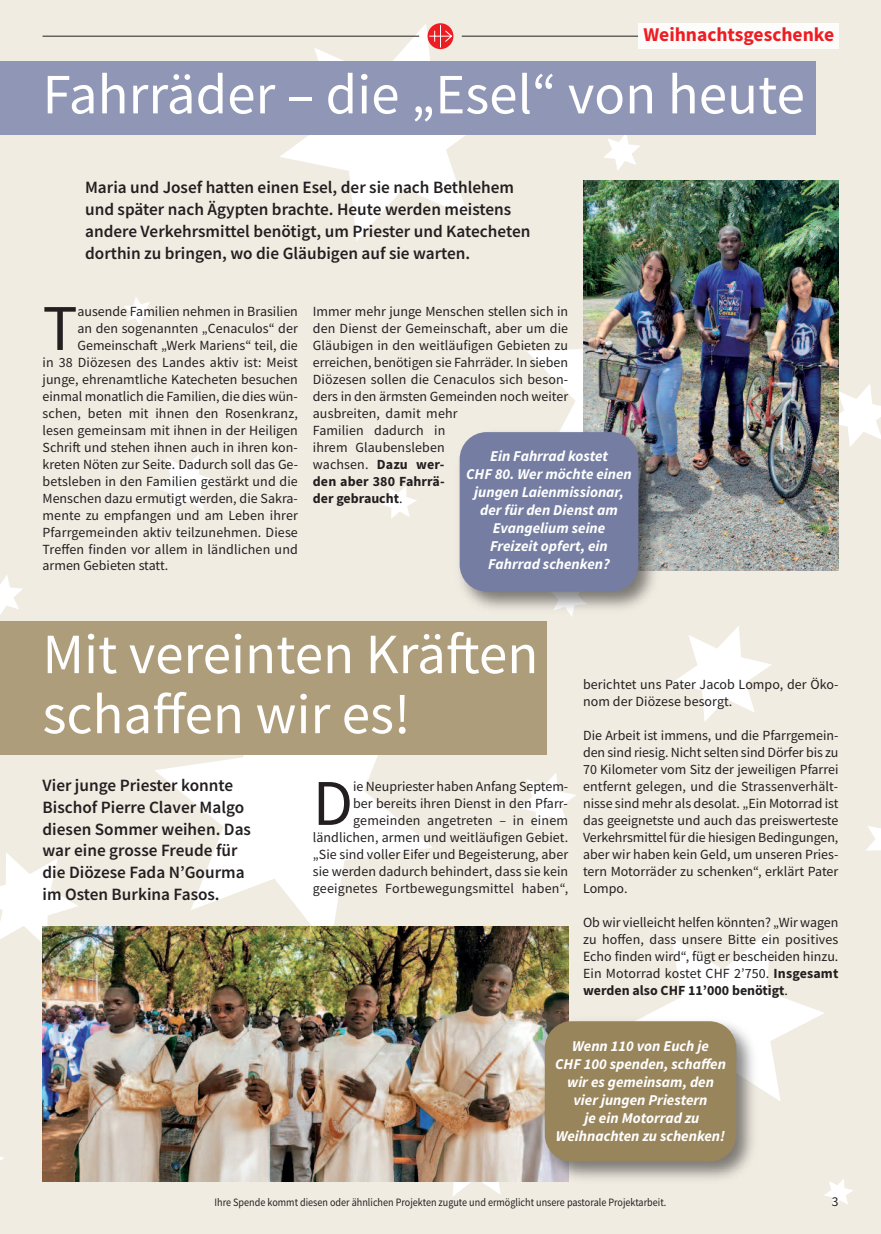
<style>
.page{position:relative;width:881px;height:1234px;background:#fff}
.page>*{position:absolute;margin:0;border:0;box-sizing:border-box;transform-origin:0 0}
.t1{font:65.25px "Source Sans Pro";color:#231f20}
.t2{font:57px/60px "Source Sans Pro";color:#fff}
.t3{font:700 19.5px "Source Sans Pro";color:#ee1d23}
.t4{font:600 17.25px/21.8px "Source Sans Pro";color:#231f20}
.t5{font:italic 700 15px/18px "Source Sans Pro";color:#fff;text-align:center}
.t6{font:13.95px/17px "Source Sans Pro";letter-spacing:.005em;color:#231f20}
.t7{font:13.5px "Source Sans Pro";color:#231f20}
.t8{font:11.25px "Source Sans Pro";color:#231f20;scale:.9 1}
.s1{font-weight:700}
</style>
<div class="page">
<div style="left:0;top:0;width:880px;height:1233px;background:#f1ece2"></div>
<svg style="left:154px;top:754px;width:279px;height:172px;fill:#fff"></svg>
<svg style="left:279px;top:23px;width:224px;height:218px"></svg>
<svg style="left:651px;top:931px;width:173px;height:170px"></svg>
<svg style="left:527px;top:349px;width:56px;height:75px"></svg>
<svg style="left:838px;top:383px;width:42px;height:64px"></svg>
<svg style="left:672px;top:626px;width:99px;height:96px"></svg>
<svg style="left:153px;top:455px;width:65px;height:59px"></svg>
<svg style="left:0;top:853px;width:78px;height:94px"></svg>
<svg style="left:426px;top:1180px;width:97px;height:16px"></svg>
<svg style="left:518px;top:773px;width:58px;height:57px"></svg>
<svg style="left:381px;top:486px;width:36px;height:33px"></svg>
<svg style="left:0;top:575px;width:23px;height:40px"></svg>
<svg style="left:124px;top:297px;width:28px;height:29px"></svg>
<svg style="left:603px;top:135px;width:37px;height:35px"></svg>
<svg style="left:866px;top:826px;width:14px;height:25px"></svg>
<svg style="left:824px;top:1179px;width:29px;height:27px"></svg>
<div style="left:0;top:62px;width:814px;height:73px;background:#9096b5"></div>
<img style="left:583px;top:180px;width:255px;height:390px">
<img style="left:43px;top:926px;width:525px;height:254px">
<img style="left:460px;top:424px;width:203px;height:193px">
<div style="left:459px;top:432px;width:179px;height:159px;background:#757ea2;border-radius:27px"></div>
<img style="left:536px;top:1013px;width:225px;height:169px">
<div style="left:544px;top:1020px;width:192px;height:141px;background:#99855c;border-radius:27px"></div>
<div style="left:0;top:621px;width:546px;height:133px;background:#ae9d7a"></div>
<hr style="left:43px;top:36px;width:376px;height:1px;background:#231f20">
<svg style="left:427px;top:23px;width:26px;height:26px"></svg>
<svg style="left:428px;top:24px;width:24px;height:24px"></svg>
<hr style="left:461px;top:36px;width:177px;height:1px;background:#231f20">
<div style="left:638px;top:23px;width:200px;height:26px;background:#fff"></div>
<h3 class="t3" style="left:643px;top:27px;width:192px">Weihnachtsgeschenke</h3>
<h2 class="t2" style="left:43px;top:69px;width:763px">Fahrräder – die „Esel“ von heute</h2>
<p class="t4" style="left:85px;top:178px;width:446px">Maria und Josef hatten einen Esel, der sie nach Bethlehem und später nach Ägypten brachte. Heute werden meistens andere Verkehrsmittel benötigt, um Priester und Katecheten dorthin zu bringen, wo die Gläubigen auf sie warten.</p>
<h1 class="t1" style="left:43px;top:303px;width:36px">T</h1>
<p class="t6" style="left:77px;top:304px;width:222px">ausende Familien nehmen in Brasilien</p>
<p class="t6" style="left:77px;top:321px;width:222px">an den sogenannten „Cenaculos“ der</p>
<p class="t6" style="left:77px;top:338px;width:222px">Gemeinschaft „Werk Mariens“ teil, die</p>
<p class="t6" style="left:43px;top:355px;width:257px">in 38 Diözesen des Landes aktiv ist: Meist</p>
<p class="t6" style="left:43px;top:372px;width:257px">junge, ehrenamtliche Katecheten besuchen</p>
<p class="t6" style="left:43px;top:389px;width:257px">einmal monatlich die Familien, die dies wün-</p>
<p class="t6" style="left:43px;top:405px;width:257px">schen, beten mit ihnen den Rosenkranz,</p>
<p class="t6" style="left:43px;top:422px;width:257px">lesen gemeinsam mit ihnen in der Heiligen</p>
<p class="t6" style="left:43px;top:439px;width:257px">Schrift und stehen ihnen auch in ihren kon-</p>
<p class="t6" style="left:43px;top:456px;width:257px">kreten Nöten zur Seite. Dadurch soll das Ge-</p>
<p class="t6" style="left:43px;top:473px;width:257px">betsleben in den Familien gestärkt und die</p>
<p class="t6" style="left:43px;top:490px;width:257px">Menschen dazu ermutigt werden, die Sakra-</p>
<p class="t6" style="left:43px;top:507px;width:257px">mente zu empfangen und am Leben ihrer</p>
<p class="t6" style="left:43px;top:524px;width:257px">Pfarrgemeinden aktiv teilzunehmen. Diese</p>
<p class="t6" style="left:43px;top:541px;width:257px">Treffen finden vor allem in ländlichen und</p>
<p class="t6" style="left:43px;top:558px;width:127px">armen Gebieten statt.</p>
<p class="t6" style="left:313px;top:304px;width:257px">Immer mehr junge Menschen stellen sich in den Dienst der Gemeinschaft, aber um die<br>Gläubigen in den weitläufigen Gebieten zu erreichen, benötigen sie Fahrräder. In sieben<br>Diözesen sollen die Cenaculos sich beson&shy;ders in den ärmsten Gemeinden noch weiter ausbreiten, damit mehr<br>Familien dadurch in<br>ihrem Glaubensleben<br>wachsen. <span class="s1">Dazu wer-<br>den aber 380 Fahrrä-<br>der gebraucht</span>.</p>
<p class="t5" style="left:466px;top:448px;width:167px">Ein Fahrrad kostet<br>CHF 80. Wer möchte einen jungen Laienmissionar, der für den Dienst am<br>Evangelium seine<br>Freizeit opfert, ein<br>Fahrrad schenken?</p>
<h2 class="t2" style="left:43px;top:628px;width:497px">Mit vereinten Kräften schaffen wir es!</h2>
<p class="t4" style="left:43px;top:775px;width:210px">Vier junge Priester konnte<br>Bischof Pierre Claver Malgo diesen Sommer weihen. Das war eine grosse Freude für die Diözese Fada N’Gourma im Osten Burkina Fasos.</p>
<p class="t6" style="left:313px;top:778px;width:257px;text-align:right">ie Neupriester haben Anfang Septem-<br>ber bereits ihren Dienst in den Pfarr&shy;gemeinden angetreten – in einem ländlichen, armen und weitläufigen Gebiet. „Sie sind voller Eifer und Begeisterung, aber sie werden dadurch behindert, dass sie kein geeignetes Fortbewegungsmittel haben“,</p>
<h1 class="t1" style="left:313px;top:778px;width:42px">D</h1>
<p class="t6" style="left:583px;top:677px;width:257px">berichtet uns Pater Jacob Lompo, der Öko&shy;nom der Diözese besorgt.</p>
<p class="t6" style="left:583px;top:728px;width:257px;text-align:justify">Die Arbeit ist immens, und die Pfarrgemein&shy;den sind riesig. Nicht selten sind Dörfer bis zu 70 Kilometer vom Sitz der jeweiligen Pfarrei entfernt gelegen, und die Strassenverhält&shy;nisse sind mehr als desolat. „Ein Motorrad ist das geeignetste und auch das preiswerteste Verkehrsmittel für die hiesigen Bedingungen, aber wir haben kein Geld, um unseren Pries&shy;tern Motorräder zu schenken“, erklärt Pater Lompo.</p>
<p class="t6" style="left:583px;top:914px;width:257px;text-align:justify">Ob wir vielleicht helfen könnten? „Wir wagen zu hoffen, dass unsere Bitte ein positives Echo finden wird“, fügt er bescheiden hinzu.<br>Ein Motorrad kostet CHF 2’750. <span class="s1">Insgesamt werden also CHF 11’000 benötigt</span>.</p>
<p class="t5" style="left:555px;top:1037px;width:172px">Wenn 110 von Euch je<br>CHF 100 spenden, schaffen wir es gemeinsam, den vier jungen Priestern<br>je ein Motorrad zu<br>Weihnachten zu schenken!</p>
<p class="t8" style="left:214px;top:1197px;width:503px">Ihre Spende kommt diesen oder ähnlichen Projekten zugute und ermöglicht unsere pastorale Projektarbeit.</p>
<p class="t7" style="left:831px;top:1195px;width:8px">3</p>
</div>
